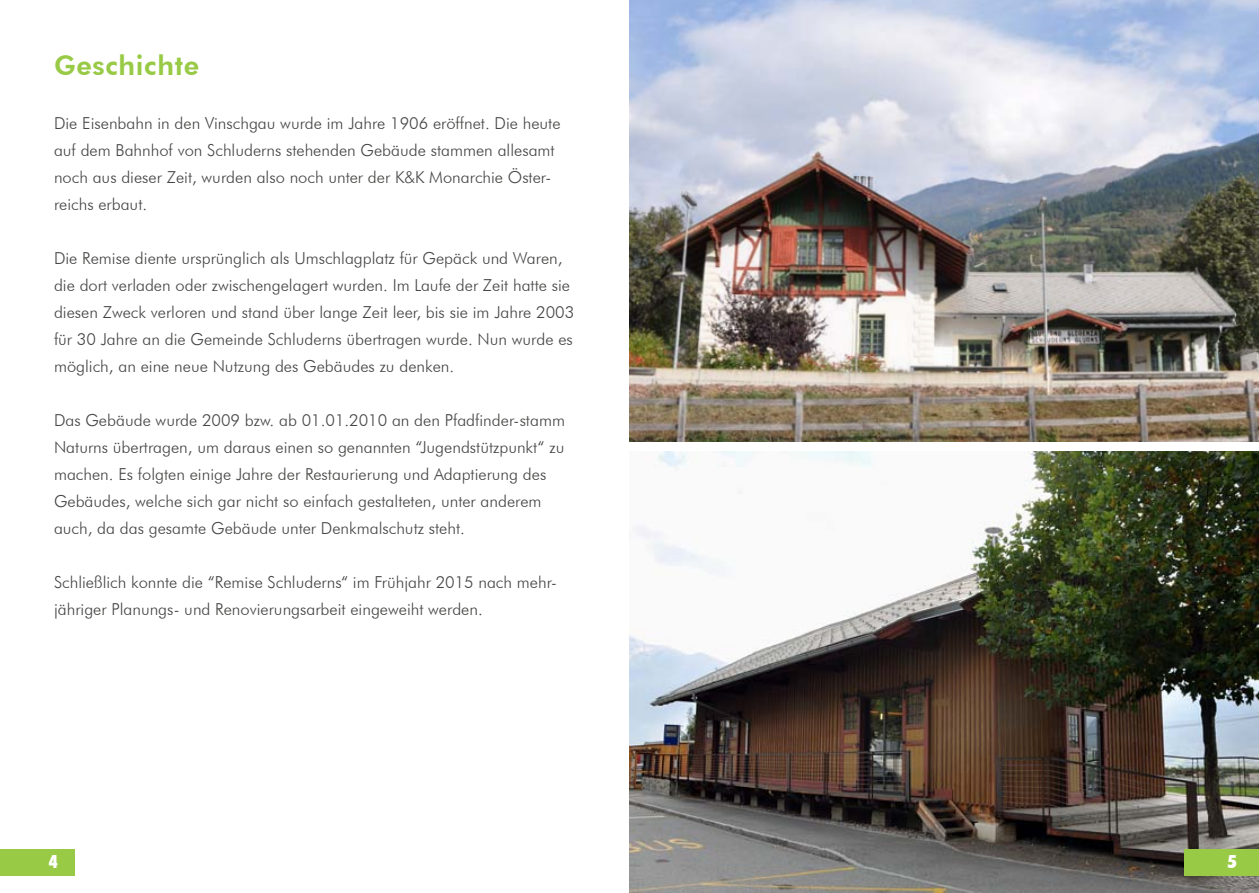
<style>
.page{position:relative;width:1259px;height:893px;background:#fff}
.page>*{position:absolute;margin:0;border:0;box-sizing:border-box;transform-origin:0 0}
.t1{font:800 27px "Futura BT";letter-spacing:.025em;color:#98ca45}
.t2{font:900 condensed 18px "Futura BT";color:#fff}
.t3{font:900 condensed 18px "Futura BT";color:#fffffe}
.t4{font:300 16.5px/27px "Futura BT";color:#464544}
</style>
<div class="page">
<div style="left:0;top:849px;width:74px;height:27px;background:#98ca45"></div>
<img style="left:629px;top:452px;width:630px;height:441px">
<div style="left:1184px;top:849px;width:75px;height:27px;background:#98ca45"></div>
<img style="left:629px;top:0;width:630px;height:441px">
<h1 class="t1" style="left:54px;top:49px;width:147px">Geschichte</h1>
<p class="t4" style="left:54px;top:109px;width:508px">Die Eisenbahn in den Vinschgau wurde im Jahre 1906 eröffnet. Die heute auf dem Bahnhof von Schluderns stehenden Gebäude stammen allesamt noch aus dieser Zeit, wurden also noch unter der K&amp;K Monarchie Öster&shy;reichs erbaut.</p>
<p class="t4" style="left:54px;top:244px;width:522px">Die Remise diente ursprünglich als Umschlagplatz für Gepäck und Waren, die dort verladen oder zwischengelagert wurden. Im Laufe der Zeit hatte sie diesen Zweck verloren und stand über lange Zeit leer, bis sie im Jahre 2003 für 30 Jahre an die Gemeinde Schluderns übertragen wurde. Nun wurde es möglich, an eine neue Nutzung des Gebäudes zu denken.</p>
<p class="t4" style="left:54px;top:406px;width:512px">Das Gebäude wurde 2009 bzw. ab 01.01.2010 an den Pfadfinder-stamm Naturns übertragen, um daraus einen so genannten “Jugendstützpunkt“ zu machen. Es folgten einige Jahre der Restaurierung und Adaptierung des Gebäudes, welche sich gar nicht so einfach gestalteten, unter anderem auch, da das gesamte Gebäude unter Denkmalschutz steht.</p>
<p class="t4" style="left:54px;top:568px;width:504px">Schließlich konnte die “Remise Schluderns“ im Frühjahr 2015 nach mehr&shy;jähriger Planungs- und Renovierungsarbeit eingeweiht werden.</p>
<p class="t2" style="left:49px;top:851px;width:10px">4</p>
<p class="t3" style="left:1227px;top:851px;width:10px">5</p>
</div>
